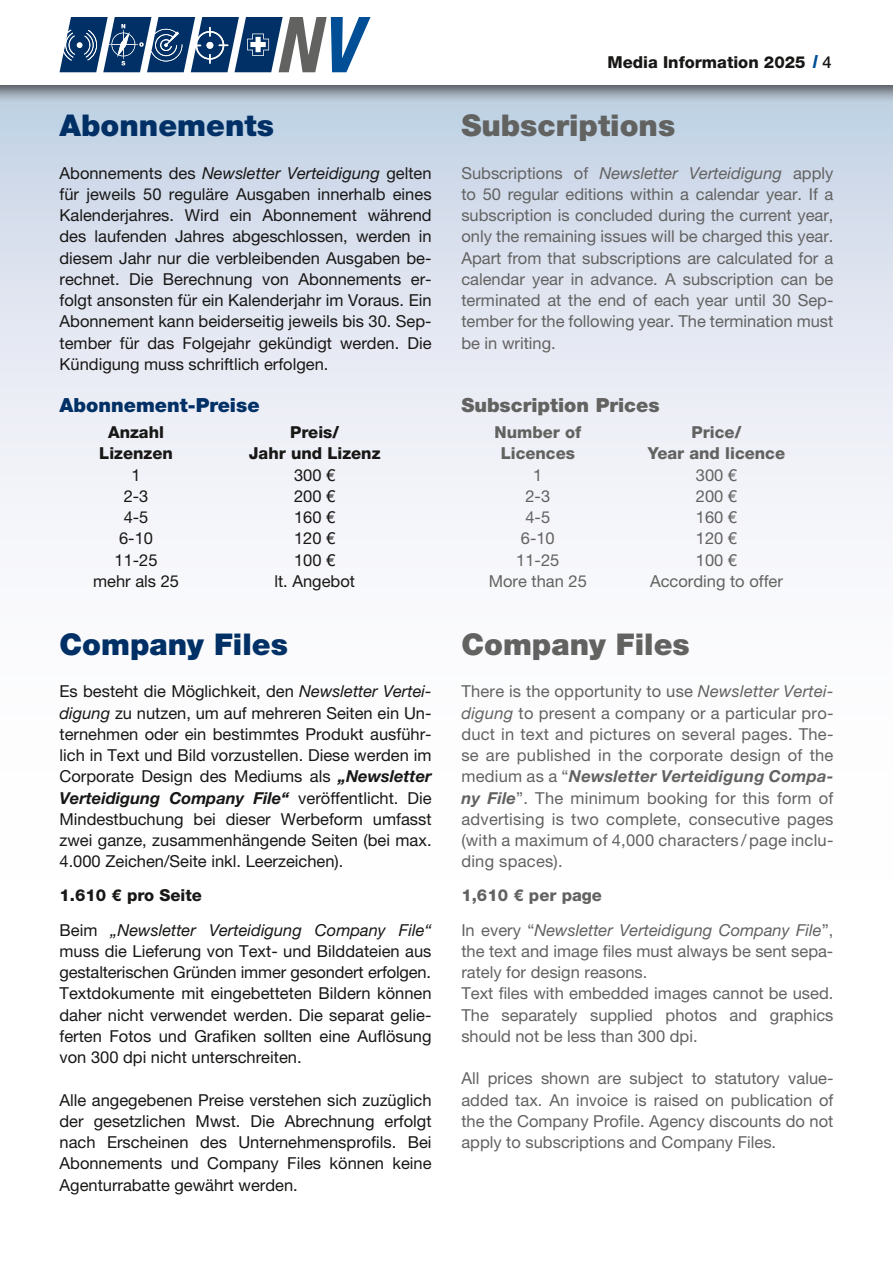
<style>
.page{position:relative;width:893px;height:1263px;background:#fff}
.page>*{position:absolute;margin:0;border:0;box-sizing:border-box;transform-origin:0 0}
.t1{font:900 30px "Helvetica Neue LT Pro";color:#626261}
.t2{font:900 30px "Helvetica Neue LT Pro";color:#003065}
.t3{font:900 19.5px "Helvetica Neue LT Pro";color:#626261}
.t4{font:900 19.5px "Helvetica Neue LT Pro";color:#003065}
.t5{font:16.5px/21.3px "Helvetica Neue LT Pro";color:#181716;text-align:justify}
.t6{font:16.5px/21.3px "Helvetica Neue LT Pro";color:#626261;text-align:justify}
.t7{font:italic 16.5px/34px "Helvetica Neue LT Pro";color:#626261}
.t8{font:800 16.5px "Helvetica Neue LT Pro";color:#181716}
.t9{font:italic 16.5px/34px "Helvetica Neue LT Pro";color:#181716}
.t10{font:800 16.5px "Helvetica Neue LT Pro";color:#626261}
.s1{font-style:italic}
.s2{font-weight:700;font-style:italic}
.s3{font-weight:800;font-style:normal}
.s4{font-style:normal}
.s5{font-weight:900;font-style:italic;font-size:18.15px;color:#004e95}
.s6{font-weight:500}
</style>
<div class="page">
<svg style="left:0;top:103px;width:893px;height:419px"></svg>
<div style="left:0;top:0;width:893px;height:103px;background:#181716;opacity:.75"></div>
<div style="left:0;top:0;width:893px;height:85px;background:#fff"></div>
<svg style="left:60px;top:17px;width:311px;height:55px"></svg>
<h1 class="t2" style="left:60px;top:107px;width:216px">Abonnements</h1>
<p class="t5" style="left:60px;top:162px;width:374px">Abonnements des <span class="s1">Newsletter Verteidigung</span> gelten für jeweils 50 reguläre Ausgaben innerhalb eines Kalenderjahres. Wird ein Abonnement während des laufenden Jahres abgeschlossen, werden in diesem Jahr nur die verbleibenden Ausgaben be&shy;rechnet. Die Berechnung von Abonnements er&shy;folgt ansonsten für ein Kalenderjahr im Voraus. Ein Abonnement kann beiderseitig jeweils bis 30. Sep&shy;tember für das Folgejahr gekündigt werden. Die Kündigung muss schriftlich erfolgen.</p>
<p class="t4" style="left:60px;top:394px;width:202px">Abonnement-Preise</p>
<p class="t8" style="left:108px;top:422px;width:57px">Anzahl</p>
<p class="t8" style="left:290px;top:422px;width:50px">Preis/</p>
<p class="t8" style="left:99px;top:444px;width:75px">Lizenzen</p>
<p class="t8" style="left:249px;top:444px;width:133px">Jahr und Lizenz</p>
<p class="t5" style="left:132px;top:464px;width:11px">1</p>
<p class="t5" style="left:294px;top:464px;width:43px">300 €</p>
<p class="t5" style="left:124px;top:485px;width:26px">2-3</p>
<p class="t5" style="left:294px;top:485px;width:43px">200 €</p>
<p class="t5" style="left:124px;top:506px;width:26px">4-5</p>
<p class="t5" style="left:294px;top:506px;width:43px">160 €</p>
<p class="t5" style="left:119px;top:527px;width:35px">6-10</p>
<p class="t5" style="left:294px;top:527px;width:43px">120 €</p>
<p class="t5" style="left:115px;top:549px;width:45px">11-25</p>
<p class="t5" style="left:294px;top:549px;width:43px">100 €</p>
<p class="t5" style="left:93px;top:570px;width:87px">mehr als 25</p>
<p class="t5" style="left:274px;top:570px;width:82px">lt. Angebot</p>
<h1 class="t2" style="left:60px;top:626px;width:230px">Company Files</h1>
<p class="t5" style="left:60px;top:681px;width:374px">Es besteht die Möglichkeit, den <span class="s1">Newsletter Vertei&shy;digung</span> zu nutzen, um auf mehreren Seiten ein Un&shy;ternehmen oder ein bestimmtes Produkt ausführ&shy;lich in Text und Bild vorzustellen. Diese werden im Corporate Design des Mediums als <span class="s2">„Newsletter Verteidigung Company File“</span> veröffentlicht. Die Mindestbuchung bei dieser Werbeform umfasst zwei ganze, zusammenhängende Seiten (bei max.<br>4.000 Zeichen/Seite inkl. Leerzeichen).</p>
<p class="t9" style="left:60px;top:878px;width:374px"><span class="s3">1.610 € pro Seite<br></span><span class="s4">Beim</span> „Newsletter Verteidigung Company File“</p>
<p class="t5" style="left:60px;top:940px;width:374px">muss die Lieferung von Text- und Bilddateien aus gestalterischen Gründen immer gesondert erfolgen.<br>Textdokumente mit eingebetteten Bildern können daher nicht verwendet werden. Die separat gelie&shy;ferten Fotos und Grafiken sollten eine Auflösung von 300 dpi nicht unterschreiten.</p>
<p class="t5" style="left:60px;top:1089px;width:374px">Alle angegebenen Preise verstehen sich zuzüglich der gesetzlichen Mwst. Die Abrechnung erfolgt nach Erscheinen des Unternehmensprofils. Bei Abonnements und Company Files können keine Agenturrabatte gewährt werden.</p>
<p class="t8" style="left:607px;top:52px;width:226px">Media Information 2025 <span class="s5">I</span> <span class="s6">4</span></p>
<h1 class="t1" style="left:461px;top:107px;width:215px">Subscriptions</h1>
<p class="t6" style="left:461px;top:162px;width:374px">Subscriptions of <span class="s1">Newsletter Verteidigung</span> apply to 50 regular editions within a calendar year. If a subscription is concluded during the current year, only the remaining issues will be charged this year.<br>Apart from that subscriptions are calculated for a calendar year in advance. A subscription can be terminated at the end of each year until 30 Sep&shy;tember for the following year. The termination must be in writing.</p>
<p class="t3" style="left:461px;top:394px;width:200px">Subscription Prices</p>
<p class="t10" style="left:494px;top:422px;width:88px">Number of</p>
<p class="t10" style="left:692px;top:422px;width:51px">Price/</p>
<p class="t10" style="left:501px;top:444px;width:76px">Licences</p>
<p class="t10" style="left:648px;top:444px;width:139px">Year and licence</p>
<p class="t6" style="left:533px;top:464px;width:11px">1</p>
<p class="t6" style="left:696px;top:464px;width:43px">300 €</p>
<p class="t6" style="left:525px;top:485px;width:26px">2-3</p>
<p class="t6" style="left:696px;top:485px;width:43px">200 €</p>
<p class="t6" style="left:525px;top:506px;width:26px">4-5</p>
<p class="t6" style="left:696px;top:506px;width:43px">160 €</p>
<p class="t6" style="left:521px;top:527px;width:35px">6-10</p>
<p class="t6" style="left:696px;top:527px;width:43px">120 €</p>
<p class="t6" style="left:516px;top:549px;width:45px">11-25</p>
<p class="t6" style="left:696px;top:549px;width:43px">100 €</p>
<p class="t6" style="left:489px;top:570px;width:100px">More than 25</p>
<p class="t6" style="left:650px;top:570px;width:134px">According to offer</p>
<h1 class="t1" style="left:461px;top:626px;width:230px">Company Files</h1>
<p class="t6" style="left:461px;top:681px;width:374px">There is the opportunity to use <span class="s1">Newsletter Vertei&shy;digung</span> to present a company or a particular pro&shy;duct in text and pictures on several pages. The&shy;se are published in the corporate design of the medium as a “<span class="s2">Newsletter Verteidigung Compa&shy;ny File</span>”. The minimum booking for this form of advertising is two complete, consecutive pages (with a maximum of 4,000 characters / page inclu&shy;ding spaces).</p>
<p class="t7" style="left:461px;top:878px;width:374px"><span class="s3">1,610 € per page<br></span><span class="s4">In every “</span>Newsletter Verteidigung Company File<span class="s4">”,</span></p>
<p class="t6" style="left:461px;top:940px;width:374px;text-align:left">the text and image files must always be sent sepa&shy;rately for design reasons.<br>Text files with embedded images cannot be used.<br>The separately supplied photos and graphics should not be less than 300 dpi.</p>
<p class="t6" style="left:461px;top:1067px;width:374px">All prices shown are subject to statutory value&shy;added tax. An invoice is raised on publication of the the Company Profile. Agency discounts do not apply to subscriptions and Company Files.</p>
</div>
